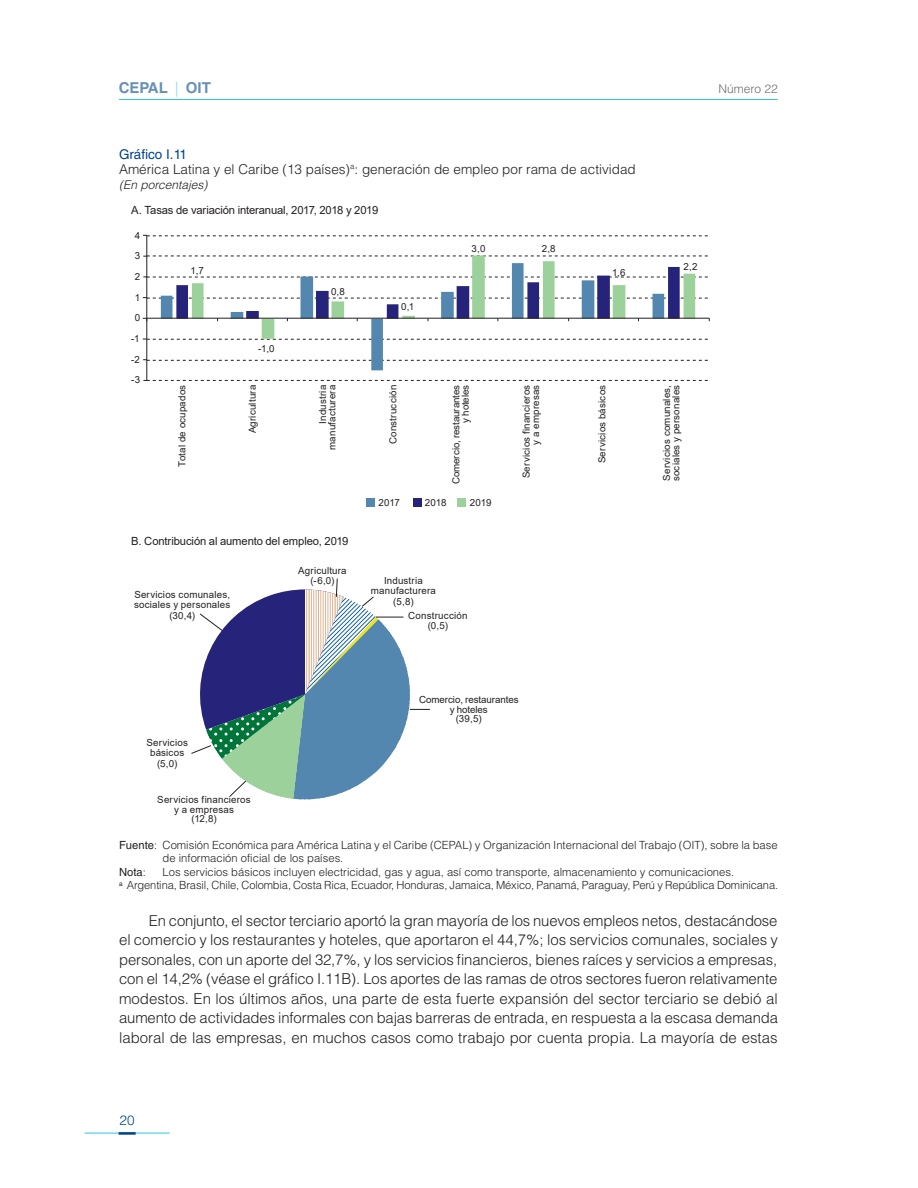
<style>
.page{position:relative;width:918px;height:1188px;background:#fff}
.page>*{position:absolute;margin:0;border:0;box-sizing:border-box;transform-origin:0 0}
._2_parrafo_despues_d{font:300 15px/19.5px "Helvetica";color:#231f20;text-align:justify}
.t1{font:700 15px "Helvetica LT Std";color:#014588}
._4_titulo-grafico{font:300 13.5px "Helvetica LT Std";color:#231f20}
._4_rotulo{font:13.5px "Helvetica LT Std";color:#014588}
.t2{font:300 13.5px "Helvetica LT Std";color:#014588}
._4_unidad-medida{font:italic 300 12px "Helvetica LT Std";color:#231f20}
.t3{font:300 12px "Helvetica LT Std";color:#6c6d70}
._4_fuente{font:300 11.25px/13.5px "Helvetica";color:#231f20}
._4_fuente-notas{font:300 11.25px "Helvetica LT Std";letter-spacing:-.01em;color:#231f20}
._4_nota{font:300 11.25px "Helvetica";color:#231f20}
.t4{font:11.25px "Arial";letter-spacing:-.015em;color:#231f20}
._4_nota-2{font:11.25px "Helvetica";color:#231f20}
.t5{font:9.75px/10.5px "Arial";letter-spacing:.02em;color:#231f20;text-align:center}
.t6{font:9.75px/9.4px "Arial";letter-spacing:-.005em;color:#231f20;text-align:right}
.s1{font-weight:300;color:#31c3e9}
.s2{font-weight:400}
.s3{font-weight:300}
</style>
<div class="page">
<hr style="left:119px;top:99px;width:659px;height:1px;background:#31c3e9">
<hr style="left:85px;top:1133px;width:85px;height:1px;background:#31c3e9">
<hr style="left:119px;top:1132px;width:17px;height:3px;background:#014588">
<svg style="left:371px;top:340px;width:12px;height:30px"></svg>
<div style="left:366px;top:498px;width:9px;height:8px;background:#5487b0"></div>
<div style="left:413px;top:498px;width:8px;height:8px;background:#26237b"></div>
<div style="left:458px;top:498px;width:8px;height:8px;background:#9cd19c"></div>
<hr style="left:146px;top:235px;width:1px;height:145px;background:#231f20">
<svg style="left:143px;top:235px;width:565px;height:2px"></svg>
<svg style="left:143px;top:255px;width:567px;height:85px"></svg>
<svg style="left:143px;top:359px;width:565px;height:2px"></svg>
<svg style="left:143px;top:380px;width:565px;height:1px"></svg>
<svg style="left:191px;top:578px;width:239px;height:222px"></svg>
<p class="t1" style="left:119px;top:79px;width:94px">CEPAL <span class="s1">|</span> OIT</p>
<p class="_4_rotulo" style="left:119px;top:146px;width:70px">Gráfico I.11</p>
<p class="_4_titulo-grafico" style="left:119px;top:160px;width:518px">América Latina y el Caribe (13 países)<sup>a</sup>: generación de empleo por rama de actividad</p>
<p class="_4_unidad-medida" style="left:119px;top:177px;width:90px">(En porcentajes)</p>
<p class="t4" style="left:131px;top:202px;width:249px">A. Tasas de variación interanual, 2017, 2018 y 2019</p>
<p class="t5" style="left:135px;top:230px;width:7px">4</p>
<p class="t5" style="left:135px;top:251px;width:7px">3</p>
<p class="t5" style="left:135px;top:271px;width:7px">2</p>
<p class="t5" style="left:135px;top:292px;width:7px">1</p>
<p class="t5" style="left:135px;top:313px;width:7px">0</p>
<p class="t5" style="left:131px;top:333px;width:10px">-1</p>
<p class="t5" style="left:131px;top:354px;width:10px">-2</p>
<p class="t5" style="left:131px;top:375px;width:10px">-3</p>
<p class="t5" style="left:191px;top:265px;width:15px">1,7</p>
<p class="t5" style="left:258px;top:344px;width:18px">-1,0</p>
<p class="t5" style="left:331px;top:286px;width:15px">0,8</p>
<p class="t5" style="left:401px;top:301px;width:14px">0,1</p>
<p class="t5" style="left:472px;top:243px;width:15px">3,0</p>
<p class="t5" style="left:542px;top:243px;width:15px">2,8</p>
<p class="t5" style="left:612px;top:267px;width:15px">1,6</p>
<p class="t5" style="left:684px;top:261px;width:16px">2,2</p>
<p class="t5" style="left:177px;top:467px;width:83px;rotate:-90deg">Total de ocupados</p>
<p class="t5" style="left:247px;top:433px;width:50px;rotate:-90deg">Agricultura</p>
<p class="t5" style="left:318px;top:450px;width:66px;line-height:9.3px;text-align:right;rotate:-90deg">Industria manufacturera</p>
<p class="t5" style="left:388px;top:444px;width:61px;rotate:-90deg">Construcción</p>
<p class="t6" style="left:451px;top:484px;width:101px;rotate:-90deg">Comercio, restaurantes y hoteles</p>
<p class="t5" style="left:522px;top:478px;width:95px;line-height:9.3px;text-align:right;rotate:-90deg">Servicios financieros y a empresas</p>
<p class="t5" style="left:597px;top:463px;width:80px;rotate:-90deg">Servicios básicos</p>
<p class="t5" style="left:662px;top:481px;width:98px;line-height:9.3px;text-align:left;rotate:-90deg">Servicios comunales, sociales y personales</p>
<p class="t5" style="left:379px;top:497px;width:23px">2017</p>
<p class="t5" style="left:425px;top:497px;width:23px">2018</p>
<p class="t5" style="left:470px;top:497px;width:23px">2019</p>
<p class="t4" style="left:131px;top:533px;width:219px">B. Contribución al aumento del empleo, 2019</p>
<p class="t5" style="left:134px;top:589px;width:98px">Servicios comunales, sociales y personales (30,4)</p>
<p class="t5" style="left:298px;top:565px;width:50px">Agricultura (-6,0)</p>
<p class="t5" style="left:371px;top:575px;width:66px">Industria manufacturera (5,8)</p>
<p class="t5" style="left:408px;top:611px;width:61px;line-height:9.4px">Construcción (0,5)</p>
<p class="t3" style="left:719px;top:81px;width:61px">Número 22</p>
<p class="t5" style="left:146px;top:737px;width:43px">Servicios básicos (5,0)</p>
<p class="t5" style="left:157px;top:795px;width:95px;line-height:9.4px">Servicios financieros y a empresas<br>(12,8)</p>
<p class="t6" style="left:419px;top:695px;width:101px;text-align:center">Comercio, restaurantes y hoteles<br>(39,5)</p>
<p class="_4_fuente" style="left:163px;top:838px;width:617px;text-indent:-44px"><span class="s2">Fuente</span>: Comisión Económica para América Latina y el Caribe (CEPAL) y Organización Internacional del Trabajo (OIT), sobre la base de información oficial de los países.</p>
<p class="_4_nota-2" style="left:119px;top:865px;width:28px">Nota<span class="s3">:</span></p>
<p class="_4_nota" style="left:163px;top:865px;width:573px">Los servicios básicos incluyen electricidad, gas y agua, así como transporte, almacenamiento y comunicaciones.</p>
<p class="_4_fuente-notas" style="left:119px;top:878px;width:661px"><sup>a</sup> Argentina, Brasil, Chile, Colombia, Costa Rica, Ecuador, Honduras, Jamaica, México, Panamá, Paraguay, Perú y República Dominicana.</p>
<p class="_2_parrafo_despues_d" style="left:119px;top:911px;width:661px;text-indent:30px">En conjunto, el sector terciario aportó la gran mayoría de los nuevos empleos netos, destacándose el comercio y los restaurantes y hoteles, que aportaron el 44,7%; los servicios comunales, sociales y personales, con un aporte del 32,7%, y los servicios financieros, bienes raíces y servicios a empresas, con el 14,2% (véase el gráfico I.11B). Los aportes de las ramas de otros sectores fueron relativamente modestos. En los últimos años, una parte de esta fuerte expansión del sector terciario se debió al aumento de actividades informales con bajas barreras de entrada, en respuesta a la escasa demanda laboral de las empresas, en muchos casos como trabajo por cuenta propia. La mayoría de estas</p>
<p class="t2" style="left:120px;top:1112px;width:17px">20</p>
</div>
